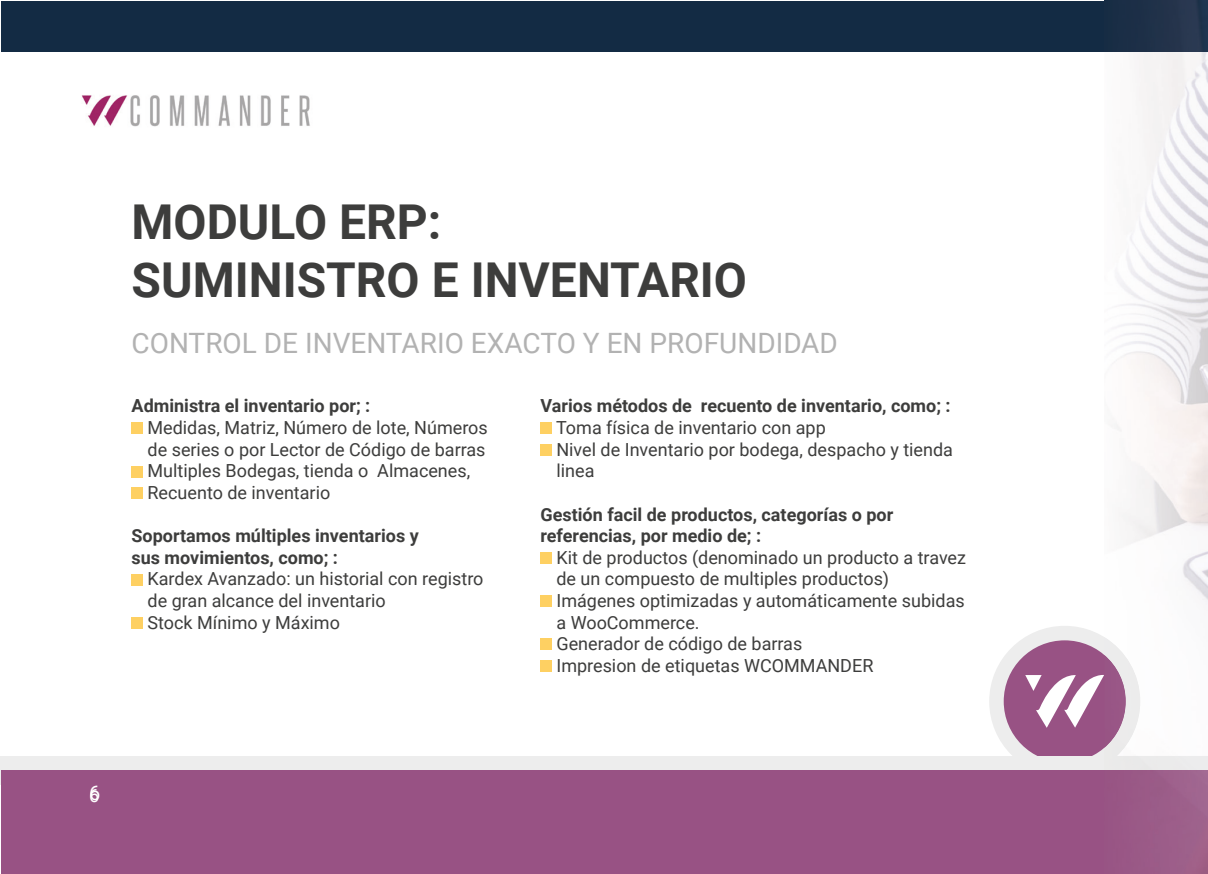
<style>
.page{position:relative;width:1208px;height:874px;background:#fff}
.page>*{position:absolute;margin:0;border:0;box-sizing:border-box;transform-origin:0 0}
.t1{font:700 48px/57.6px "Roboto";color:#3d3d3c}
.t2{font:28px "Roboto";color:#b2b2b2}
.t3{font:20px "Roboto";color:#fff}
.t4{font:18px/21.6px "Roboto";color:#3d3d3c}
.t5{font:700 18px/21.6px "Roboto";color:#3d3d3c}
.t6{font:18px "Roboto";color:#fff}
</style>
<div class="page">
<div style="left:989px;top:625px;width:151px;height:151px;background:#ededed;border-radius:50%"></div>
<div style="left:1003px;top:640px;width:122px;height:122px;background:#985284;border-radius:50%"></div>
<div style="left:0;top:755px;width:1208px;height:28px;background:#ededed"></div>
<div style="left:1px;top:769px;width:1207px;height:104px;background:#985284"></div>
<div style="left:1px;top:1px;width:1207px;height:50px;background:#132b44"></div>
<img style="left:81px;top:95px;width:229px;height:32px">
<svg style="left:1025px;top:675px;width:79px;height:52px"></svg>
<div style="left:132px;top:422px;width:11px;height:12px;background:#fed062"></div>
<div style="left:132px;top:465px;width:11px;height:12px;background:#fed062"></div>
<div style="left:132px;top:487px;width:11px;height:11px;background:#fed062"></div>
<div style="left:132px;top:573px;width:11px;height:12px;background:#fed062"></div>
<div style="left:132px;top:616px;width:11px;height:12px;background:#fed062"></div>
<img style="left:1104px;top:1px;width:104px;height:871px">
<img style="left:1104px;top:636px;width:36px;height:119px">
<img style="left:1104px;top:654px;width:21px;height:93px">
<div style="left:540px;top:422px;width:12px;height:12px;background:#fed062"></div>
<div style="left:540px;top:444px;width:12px;height:11px;background:#fed062"></div>
<div style="left:540px;top:552px;width:12px;height:11px;background:#fed062"></div>
<div style="left:540px;top:595px;width:12px;height:11px;background:#fed062"></div>
<div style="left:540px;top:638px;width:12px;height:12px;background:#fed062"></div>
<div style="left:540px;top:660px;width:12px;height:11px;background:#fed062"></div>
<h1 class="t1" style="left:132px;top:191px;width:617px">MODULO ERP:<br>SUMINISTRO E INVENTARIO</h1>
<h2 class="t2" style="left:132px;top:323px;width:708px">CONTROL DE INVENTARIO EXACTO Y EN PROFUNDIDAD</h2>
<p class="t5" style="left:132px;top:394px;width:240px">Administra el inventario por; :</p>
<p class="t4" style="left:147px;top:416px;width:342px">Medidas, Matriz, Número de lote, Números de series o por Lector de Código de barras Multiples Bodegas, tienda o Almacenes, Recuento de inventario</p>
<p class="t5" style="left:132px;top:524px;width:289px">Soportamos múltiples inventarios y sus movimientos, como; :</p>
<p class="t4" style="left:147px;top:567px;width:337px">Kardex Avanzado: un historial con registro de gran alcance del inventario<br>Stock Mínimo y Máximo</p>
<p class="t5" style="left:540px;top:394px;width:412px">Varios métodos de recuento de inventario, como; :</p>
<p class="t4" style="left:556px;top:416px;width:398px">Toma física de inventario con app<br>Nivel de Inventario por bodega, despacho y tienda linea</p>
<p class="t5" style="left:540px;top:502px;width:354px">Gestión facil de productos, categorías o por referencias, por medio de; :</p>
<p class="t4" style="left:556px;top:545px;width:411px">Kit de productos (denominado un producto a travez de un compuesto de multiples productos)<br>Imágenes optimizadas y automáticamente subidas a WooCommerce.<br>Generador de código de barras<br>Impresion de etiquetas WCOMMANDER</p>
<p class="t3" style="left:89px;top:778px;width:13px">6</p>
<p class="t6" style="left:89px;top:783px;width:12px">6</p>
</div>
